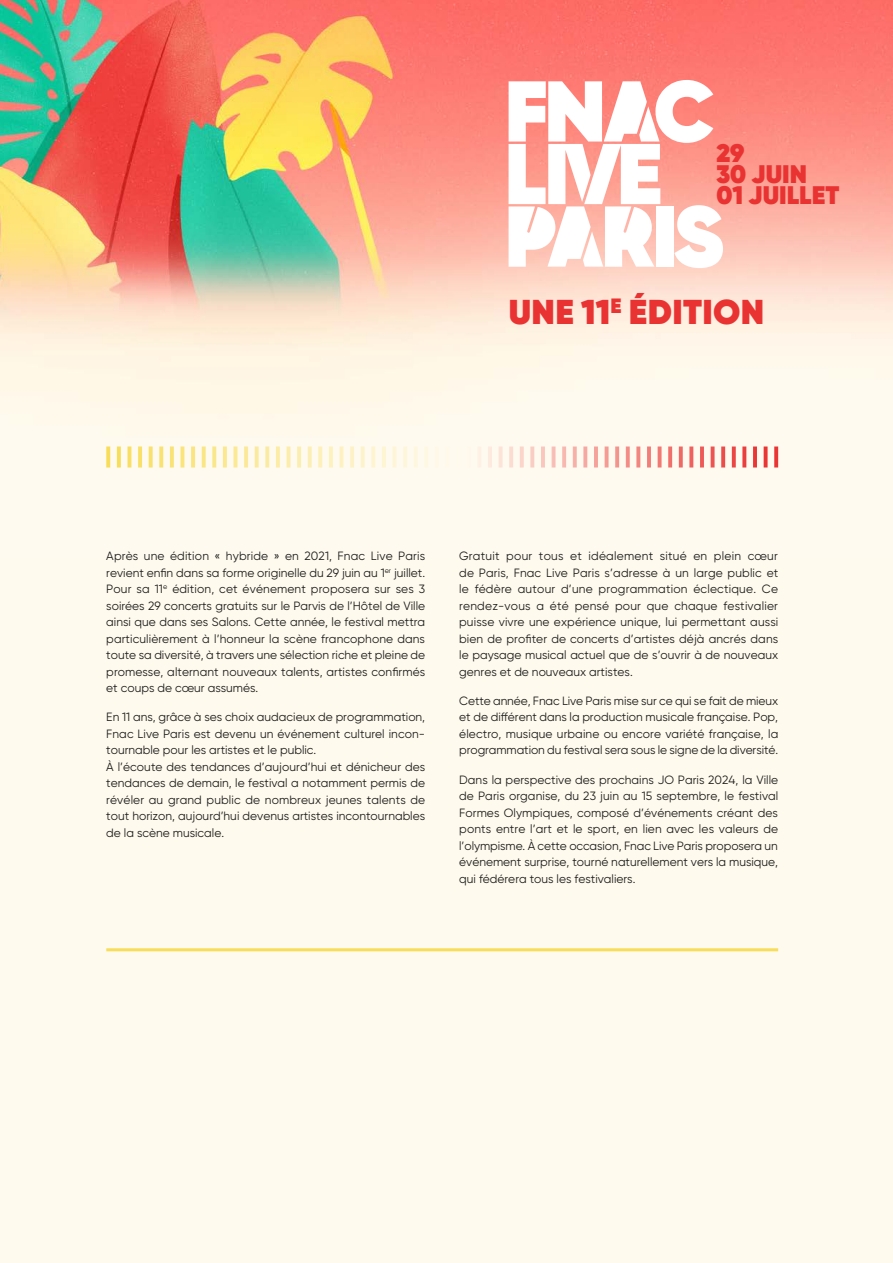
<style>
.page{position:relative;width:893px;height:1263px;background:#fffaee}
.page>*{position:absolute;margin:0;border:0;box-sizing:border-box;transform-origin:0 0}
.t1{font:800 34.5px "Gilroy";letter-spacing:.01em;color:#e93332}
.t2{font:800 25.35px/21.1px "Gilroy";color:#e93332}
.t3{font:12px/16.5px "Gilroy";color:#1d1d1b;text-align:justify}
</style>
<div class="page">
<img style="left:0;top:0;width:893px;height:468px">
<svg style="left:106px;top:446px;width:4px;height:21px"></svg>
<svg style="left:117px;top:446px;width:4px;height:21px"></svg>
<hr style="left:128px;top:446px;width:3px;height:21px;background:#fff">
<svg style="left:138px;top:446px;width:4px;height:21px"></svg>
<svg style="left:149px;top:446px;width:4px;height:21px"></svg>
<svg style="left:159px;top:446px;width:4px;height:21px"></svg>
<svg style="left:170px;top:446px;width:4px;height:21px"></svg>
<hr style="left:181px;top:446px;width:3px;height:21px;background:#fff">
<hr style="left:191px;top:446px;width:4px;height:21px;background:#fae581">
<svg style="left:202px;top:446px;width:4px;height:21px"></svg>
<svg style="left:212px;top:446px;width:4px;height:21px"></svg>
<svg style="left:223px;top:446px;width:4px;height:21px"></svg>
<hr style="left:234px;top:446px;width:3px;height:21px;background:#fff">
<hr style="left:244px;top:446px;width:4px;height:21px;background:#fbea9a">
<svg style="left:255px;top:446px;width:4px;height:21px"></svg>
<svg style="left:265px;top:446px;width:4px;height:21px"></svg>
<hr style="left:276px;top:446px;width:4px;height:21px;background:#fceca7">
<hr style="left:287px;top:446px;width:3px;height:21px;background:#fff">
<hr style="left:297px;top:446px;width:4px;height:21px;background:#fceeb0">
<svg style="left:308px;top:446px;width:4px;height:21px"></svg>
<svg style="left:318px;top:446px;width:4px;height:21px"></svg>
<hr style="left:329px;top:446px;width:4px;height:21px;background:#fdf1be">
<hr style="left:340px;top:446px;width:3px;height:21px;background:#fff">
<hr style="left:350px;top:446px;width:4px;height:21px;background:#fdf2c7">
<hr style="left:361px;top:446px;width:4px;height:21px;background:#fdf3cb">
<hr style="left:371px;top:446px;width:4px;height:21px;background:#fef4cf">
<hr style="left:382px;top:446px;width:4px;height:21px;background:#fef5d3">
<hr style="left:393px;top:446px;width:3px;height:21px;background:#fff">
<hr style="left:403px;top:446px;width:4px;height:21px;background:#fef6db">
<hr style="left:414px;top:446px;width:4px;height:21px;background:#fef7df">
<hr style="left:424px;top:446px;width:4px;height:21px;background:#fef8e3">
<hr style="left:435px;top:446px;width:4px;height:21px;background:#fff8e6">
<hr style="left:446px;top:446px;width:3px;height:21px;background:#fff">
<hr style="left:456px;top:446px;width:4px;height:21px;background:#fffaec">
<hr style="left:467px;top:446px;width:4px;height:21px;background:#fff8ec">
<hr style="left:477px;top:446px;width:4px;height:21px;background:#fef1e6">
<hr style="left:488px;top:446px;width:4px;height:21px;background:#fdebdf">
<hr style="left:499px;top:446px;width:3px;height:21px;background:#fff">
<hr style="left:509px;top:446px;width:4px;height:21px;background:#fcdbd1">
<hr style="left:520px;top:446px;width:4px;height:21px;background:#fbd4ca">
<svg style="left:530px;top:446px;width:4px;height:21px"></svg>
<hr style="left:541px;top:446px;width:4px;height:21px;background:#f9c7bd">
<hr style="left:552px;top:446px;width:3px;height:21px;background:#fff">
<svg style="left:562px;top:446px;width:4px;height:21px"></svg>
<svg style="left:573px;top:446px;width:4px;height:21px"></svg>
<svg style="left:583px;top:446px;width:4px;height:21px"></svg>
<hr style="left:594px;top:446px;width:4px;height:21px;background:#f5a39c">
<hr style="left:605px;top:446px;width:3px;height:21px;background:#fff">
<svg style="left:615px;top:446px;width:4px;height:21px"></svg>
<svg style="left:626px;top:446px;width:4px;height:21px"></svg>
<svg style="left:636px;top:446px;width:4px;height:21px"></svg>
<hr style="left:647px;top:446px;width:4px;height:21px;background:#f1827d">
<hr style="left:658px;top:446px;width:3px;height:21px;background:#fff">
<svg style="left:668px;top:446px;width:4px;height:21px"></svg>
<svg style="left:679px;top:446px;width:4px;height:21px"></svg>
<svg style="left:689px;top:446px;width:4px;height:21px"></svg>
<hr style="left:700px;top:446px;width:4px;height:21px;background:#ed5f5c">
<svg style="left:711px;top:446px;width:4px;height:21px"></svg>
<svg style="left:721px;top:446px;width:4px;height:21px"></svg>
<svg style="left:732px;top:446px;width:4px;height:21px"></svg>
<svg style="left:742px;top:446px;width:4px;height:21px"></svg>
<hr style="left:753px;top:446px;width:4px;height:21px;background:#ea3938">
<svg style="left:764px;top:446px;width:4px;height:21px"></svg>
<svg style="left:774px;top:446px;width:4px;height:21px"></svg>
<svg style="left:509px;top:80px;width:214px;height:188px;background:#fed7d2"></svg>
<hr style="left:106px;top:948px;width:672px;height:3px;background:#f8dd58">
<h2 class="t2" style="left:716px;top:142px;width:125px">29<br>30 JUIN<br>01 JUILLET</h2>
<h1 class="t1" style="left:509px;top:290px;width:257px">UNE 11<sup>E</sup> ÉDITION</h1>
<p class="t3" style="left:106px;top:547px;width:320px">Après une édition « hybride » en 2021, Fnac Live Paris revient enfin dans sa forme originelle du 29 juin au 1<sup>er</sup> juillet.<br>Pour sa 11<sup>e</sup> édition, cet événement proposera sur ses 3 soirées 29 concerts gratuits sur le Parvis de l’Hôtel de Ville ainsi que dans ses Salons. Cette année, le festival mettra particulièrement à l’honneur la scène francophone dans toute sa diversité, à travers une sélection riche et pleine de promesse, alternant nouveaux talents, artistes confirmés et coups de cœur assumés.</p>
<p class="t3" style="left:106px;top:709px;width:320px;text-align:left">En 11 ans, grâce à ses choix audacieux de programmation, Fnac Live Paris est devenu un événement culturel incon&shy;tournable pour les artistes et le public.<br>À l’écoute des tendances d’aujourd’hui et dénicheur des tendances de demain, le festival a notamment permis de révéler au grand public de nombreux jeunes talents de tout horizon, aujourd’hui devenus artistes incontournables de la scène musicale.</p>
<p class="t3" style="left:459px;top:547px;width:321px">Gratuit pour tous et idéalement situé en plein cœur de Paris, Fnac Live Paris s’adresse à un large public et le fédère autour d’une programmation éclectique. Ce rendez-vous a été pensé pour que chaque festivalier puisse vivre une expérience unique, lui permettant aussi bien de profiter de concerts d’artistes déjà ancrés dans le paysage musical actuel que de s’ouvrir à de nouveaux genres et de nouveaux artistes.</p>
<p class="t3" style="left:459px;top:692px;width:321px">Cette année, Fnac Live Paris mise sur ce qui se fait de mieux et de différent dans la production musicale française. Pop, électro, musique urbaine ou encore variété française, la programmation du festival sera sous le signe de la diversité.</p>
<p class="t3" style="left:459px;top:771px;width:321px">Dans la perspective des prochains JO Paris 2024, la Ville de Paris organise, du 23 juin au 15 septembre, le festival Formes Olympiques, composé d’événements créant des ponts entre l’art et le sport, en lien avec les valeurs de l’olympisme. À cette occasion, Fnac Live Paris proposera un événement surprise, tourné naturellement vers la musique, qui fédérera tous les festivaliers.</p>
</div>
